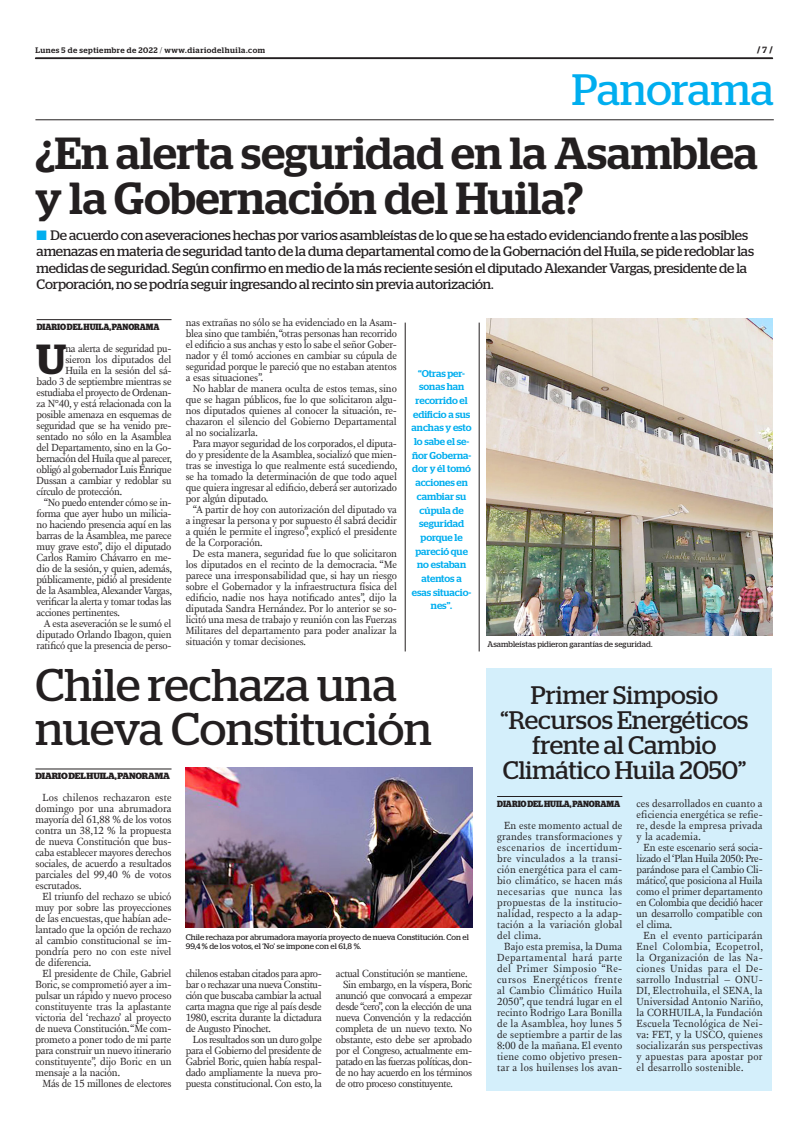
<style>
.page{position:relative;width:801px;height:1134px;background:#fff}
.page>*{position:absolute;margin:0;border:0;box-sizing:border-box;transform-origin:0 0}
.TITULO_3{font:45.7px/43.7px "Stag";color:#231f20}
.TITULO{font:500 44.9px/44.9px "Stag";color:#231f20}
.t1{font:43.9px "Stag";letter-spacing:-.005em;color:#00aeef}
.TEXTO_UNO{font:600 42px "Stag";color:#231f20}
.TITULO_3-2{font:25.4px/25px "Stag";color:#231f20;text-align:center}
.SUMARIO{font:13.7px/16.5px "Stag";letter-spacing:-.01em;color:#231f20}
.TEXTO{font:10.6px/11px "New Fournier BP";letter-spacing:-.01em;color:#231f20;text-align:justify}
.TEXTO_UNO-2{font:10.6px "New Fournier BP";letter-spacing:-.03em;color:#231f20}
.TEXTO_UNO-3{font:10.6px "New Fournier BP";letter-spacing:-.005em;color:#231f20}
.DESTACADO_AZUL{font:500 10px/13.7px "Stag";color:#00aeef;text-align:center}
.CREDITO_1{font:700 9px "Stag";letter-spacing:-.015em;color:#231f20;scale:.9 1}
.CREDITO_1-2{font:700 9px "Stag";letter-spacing:-.015em;color:#231f20}
.PIE_DE_FOTO{font:8px/9px "Stag";letter-spacing:.005em;color:#231f20}
.t2{font:500 8px "Stag";letter-spacing:.06em;color:#231f20}
.s1{font-weight:300}
.s2{font-weight:500}
.s3{color:#00aeef}
</style>
<div class="page">
<div style="left:486px;top:669px;width:286px;height:422px;background:#d4effb"></div>
<svg style="left:35px;top:58px;width:738px;height:1px"></svg>
<hr style="left:35px;top:120px;width:739px;height:1px;background:#231f20">
<hr style="left:37px;top:319px;width:134px;height:1px;background:#231f20">
<img style="left:486px;top:318px;width:286px;height:317px">
<hr style="left:35px;top:769px;width:136px;height:1px;background:#231f20">
<img style="left:186px;top:767px;width:286px;height:161px">
<hr style="left:497px;top:796px;width:125px;height:1px;background:#231f20">
<hr style="left:405px;top:323px;width:1px;height:328px;background:#231f20">
<hr style="left:479px;top:323px;width:1px;height:328px;background:#231f20">
<p class="t2" style="left:35px;top:45px;width:231px">Lunes 5 de septiembre de 2022 <span class="s1">/</span> www.diariodelhuila.com</p>
<p class="CREDITO_1-2" style="left:757px;top:45px;width:17px">/ <span class="s2">7</span> /</p>
<p class="t1" style="left:572px;top:65px;width:203px">Panorama</p>
<p class="TITULO" style="left:35px;top:130px;width:724px">¿En alerta seguridad en la Asamblea y la Gobernación del Huila?</p>
<p class="SUMARIO" style="left:37px;top:226px;width:719px"><span class="s3">■</span> De acuerdo con aseveraciones hechas por varios asambleístas de lo que se ha estado evidenciando frente a las posibles amenazas en materia de seguridad tanto de la duma departamental como de la Gobernación del Huila, se pide redoblar las medidas de seguridad. Según confirmo en medio de la más reciente sesión el diputado Alexander Vargas, presidente de la Corporación, no se podría seguir ingresando al recinto sin previa autorización.</p>
<p class="CREDITO_1" style="left:37px;top:321px;width:138px">DIARIO DEL HUILA, PANORAMA</p>
<p class="TEXTO_UNO" style="left:36px;top:334px;width:32px">U</p>
<p class="TEXTO_UNO-2" style="left:65px;top:341px;width:108px">na alerta de seguridad pu-</p>
<p class="TEXTO_UNO-3" style="left:65px;top:352px;width:108px">sieron los diputados del</p>
<p class="TEXTO_UNO-2" style="left:65px;top:363px;width:108px">Huila en la sesión del sá-</p>
<p class="TEXTO_UNO-2" style="left:37px;top:374px;width:136px">bado 3 de septiembre mientras se</p>
<p class="TEXTO_UNO-2" style="left:37px;top:385px;width:136px">estudiaba el proyecto de Ordenan-</p>
<p class="TEXTO_UNO-2" style="left:37px;top:396px;width:136px">za N°40, y está relacionada con la</p>
<p class="TEXTO_UNO-2" style="left:37px;top:407px;width:136px">posible amenaza en esquemas de</p>
<p class="TEXTO_UNO-2" style="left:37px;top:418px;width:136px">seguridad que se ha venido pre-</p>
<p class="TEXTO_UNO-2" style="left:37px;top:429px;width:136px">sentado no sólo en la Asamblea</p>
<p class="TEXTO_UNO-2" style="left:37px;top:440px;width:136px">del Departamento, sino en la Go-</p>
<p class="TEXTO_UNO-2" style="left:37px;top:451px;width:137px">bernación del Huila que al parecer,</p>
<p class="TEXTO_UNO-2" style="left:37px;top:462px;width:136px">obligó al gobernador Luis Enrique</p>
<p class="TEXTO_UNO-2" style="left:37px;top:473px;width:136px">Dussan a cambiar y redoblar su</p>
<p class="TEXTO_UNO-2" style="left:37px;top:484px;width:87px">círculo de protección.</p>
<p class="TEXTO" style="left:37px;top:497px;width:137px;text-indent:7px">“No puedo entender cómo se in&shy;forma que ayer hubo un milicia&shy;no haciendo presencia aquí en las barras de la Asamblea, me parece muy grave esto”, dijo el diputado Carlos Ramiro Chávarro en me&shy;dio de la sesión, y quien, además, públicamente, pidió al presidente de la Asamblea, Alexander Vargas, verificar la alerta y tomar todas las acciones pertinentes.</p>
<p class="TEXTO" style="left:37px;top:618px;width:136px;text-indent:7px">A esta aseveración se le sumó el diputado Orlando Ibagon, quien ratificó que la presencia de perso-</p>
<p class="TEXTO" style="left:186px;top:317px;width:213px">nas extrañas no sólo se ha evidenciado en la Asam&shy;blea sino que también, “otras personas han recorrido el edificio a sus anchas y esto lo sabe el señor Gober&shy;nador y él tomó acciones en cambiar su cúpula de seguridad porque le pareció que no estaban atentos a esas situaciones”.</p>
<p class="TEXTO" style="left:186px;top:383px;width:213px;text-indent:7px">No hablar de manera oculta de estos temas, sino que se hagan públicos, fue lo que solicitaron algu&shy;nos diputados quienes al conocer la situación, re&shy;chazaron el silencio del Gobierno Departamental al no socializarla.</p>
<p class="TEXTO" style="left:186px;top:438px;width:213px;text-indent:7px">Para mayor seguridad de los corporados, el diputa&shy;do y presidente de la Asamblea, socializó que mien&shy;tras se investiga lo que realmente está sucediendo, se ha tomado la determinación de que todo aquel que quiera ingresar al edificio, deberá ser autorizado por algún diputado.</p>
<p class="TEXTO" style="left:186px;top:504px;width:213px;text-indent:7px">“A partir de hoy con autorización del diputado va a ingresar la persona y por supuesto él sabrá decidir a quién le permite el ingreso”, explicó el presidente de la Corporación.</p>
<p class="TEXTO" style="left:186px;top:548px;width:213px;text-indent:7px">De esta manera, seguridad fue lo que solicitaron los diputados en el recinto de la democracia. “Me parece una irresponsabilidad que, si hay un riesgo sobre el Gobernador y la infraestructura física del edificio, nadie nos haya notificado antes”, dijo la diputada Sandra Hernández. Por lo anterior se so&shy;licitó una mesa de trabajo y reunión con las Fuerzas Militares del departamento para poder analizar la situación y tomar decisiones.</p>
<p class="DESTACADO_AZUL" style="left:412px;top:366px;width:62px">“Otras per&shy;sonas han recorrido el edificio a sus anchas y esto lo sabe el se&shy;ñor Goberna&shy;dor y él tomó acciones en cambiar su cúpula de seguridad porque le pareció que no estaban atentos a esas situacio&shy;nes”.</p>
<p class="TITULO_3" style="left:35px;top:663px;width:398px">Chile rechaza una nueva Constitución</p>
<p class="CREDITO_1-2" style="left:36px;top:771px;width:136px">DIARIO DEL HUILA, PANORAMA</p>
<p class="TEXTO" style="left:35px;top:792px;width:138px;text-indent:7px">Los chilenos rechazaron este domingo por una abrumadora mayoría del 61,88 % de los votos contra un 38,12 % la propuesta de nueva Constitución que bus&shy;caba establecer mayores derechos sociales, de acuerdo a resultados parciales del 99,40 % de votos escrutados.</p>
<p class="TEXTO" style="left:35px;top:891px;width:138px;text-indent:7px">El triunfo del rechazo se ubicó muy por sobre las proyecciones de las encuestas, que habían ade&shy;lantado que la opción de rechazo al cambio constitucional se im&shy;pondría pero no con este nivel de diferencia.</p>
<p class="TEXTO" style="left:35px;top:968px;width:138px;text-indent:7px">El presidente de Chile, Gabriel Boric, se comprometió ayer a im&shy;pulsar un rápido y nuevo proceso constituyente tras la aplastante victoria del ‘rechazo’ al proyecto de nueva Constitución. “Me com&shy;prometo a poner todo de mi parte para construir un nuevo itinerario constituyente”, dijo Boric en un mensaje a la nación.</p>
<p class="TEXTO" style="left:43px;top:1078px;width:130px">Más de 15 millones de electores</p>
<p class="PIE_DE_FOTO" style="left:186px;top:932px;width:285px">Chile rechaza por abrumadora mayoría proyecto de nueva Constitución. Con el<br>99,4 % de los votos, el ‘No’ se impone con el 61,8 %.</p>
<p class="TEXTO" style="left:186px;top:968px;width:138px">chilenos estaban citados para apro&shy;bar o rechazar una nueva Constitu&shy;ción que buscaba cambiar la actual carta magna que rige al país desde 1980, escrita durante la dictadura de Augusto Pinochet.</p>
<p class="TEXTO" style="left:186px;top:1034px;width:138px;text-indent:7px">Los resultados son un duro golpe para el Gobierno del presidente de Gabriel Boric, quien había respal&shy;dado ampliamente la nueva pro&shy;puesta constitucional. Con esto, la</p>
<p class="TEXTO" style="left:336px;top:968px;width:133px">actual Constitución se mantiene.</p>
<p class="TEXTO" style="left:336px;top:979px;width:138px;text-indent:7px">Sin embargo, en la víspera, Boric anunció que convocará a empezar desde “cero”, con la elección de una nueva Convención y la redacción completa de un nuevo texto. No obstante, esto debe ser aprobado por el Congreso, actualmente em&shy;patado en las fuerzas políticas, don&shy;de no hay acuerdo en los términos de otro proceso constituyente.</p>
<p class="PIE_DE_FOTO" style="left:487px;top:640px;width:166px">Asambleístas pidieron garantías de seguridad.</p>
<p class="TITULO_3-2" style="left:500px;top:682px;width:249px">Primer Simposio “Recursos Energéticos frente al Cambio<br>Climático Huila 2050”</p>
<p class="TEXTO" style="left:636px;top:798px;width:128px">ces desarrollados en cuanto a eficiencia energética se refie&shy;re, desde la empresa privada y la academia.</p>
<p class="TEXTO" style="left:636px;top:842px;width:128px;text-indent:7px">En este escenario será socia&shy;lizado el ‘Plan Huila 2050: Pre&shy;parándose para el Cambio Cli&shy;mático’, que posiciona al Huila como el primer departamento en Colombia que decidió hacer un desarrollo compatible con el clima.</p>
<p class="TEXTO" style="left:636px;top:930px;width:128px;text-indent:7px">En el evento participarán Enel Colombia, Ecopetrol, la Organización de las Na&shy;ciones Unidas para el De&shy;sarrollo Industrial – ONU-DI, Electrohuila, el SENA, la Universidad Antonio Nariño, la CORHUILA, la Fundación Escuela Tecnológica de Nei&shy;va: FET, y la USCO, quienes socializarán sus perspectivas y apuestas para apostar por el desarrollo sostenible.</p>
<p class="CREDITO_1" style="left:497px;top:798px;width:138px">DIARIO DEL HUILA, PANORAMA</p>
<p class="TEXTO" style="left:497px;top:819px;width:127px;text-indent:7px">En este momento actual de grandes transformaciones y escenarios de incertidum&shy;bre vinculados a la transi&shy;ción energética para el cam&shy;bio climático, se hacen más necesarias que nunca las propuestas de la institucio&shy;nalidad, respecto a la adap&shy;tación a la variación global del clima.</p>
<p class="TEXTO" style="left:497px;top:940px;width:127px;text-indent:7px">Bajo esta premisa, la Duma Departamental hará parte del Primer Simposio “Re&shy;cursos Energéticos frente al Cambio Climático Huila 2050”, que tendrá lugar en el recinto Rodrigo Lara Bonilla de la Asamblea, hoy lunes 5 de septiembre a partir de las 8:00 de la mañana. El evento tiene como objetivo presen&shy;tar a los huilenses los avan-</p>
</div>
